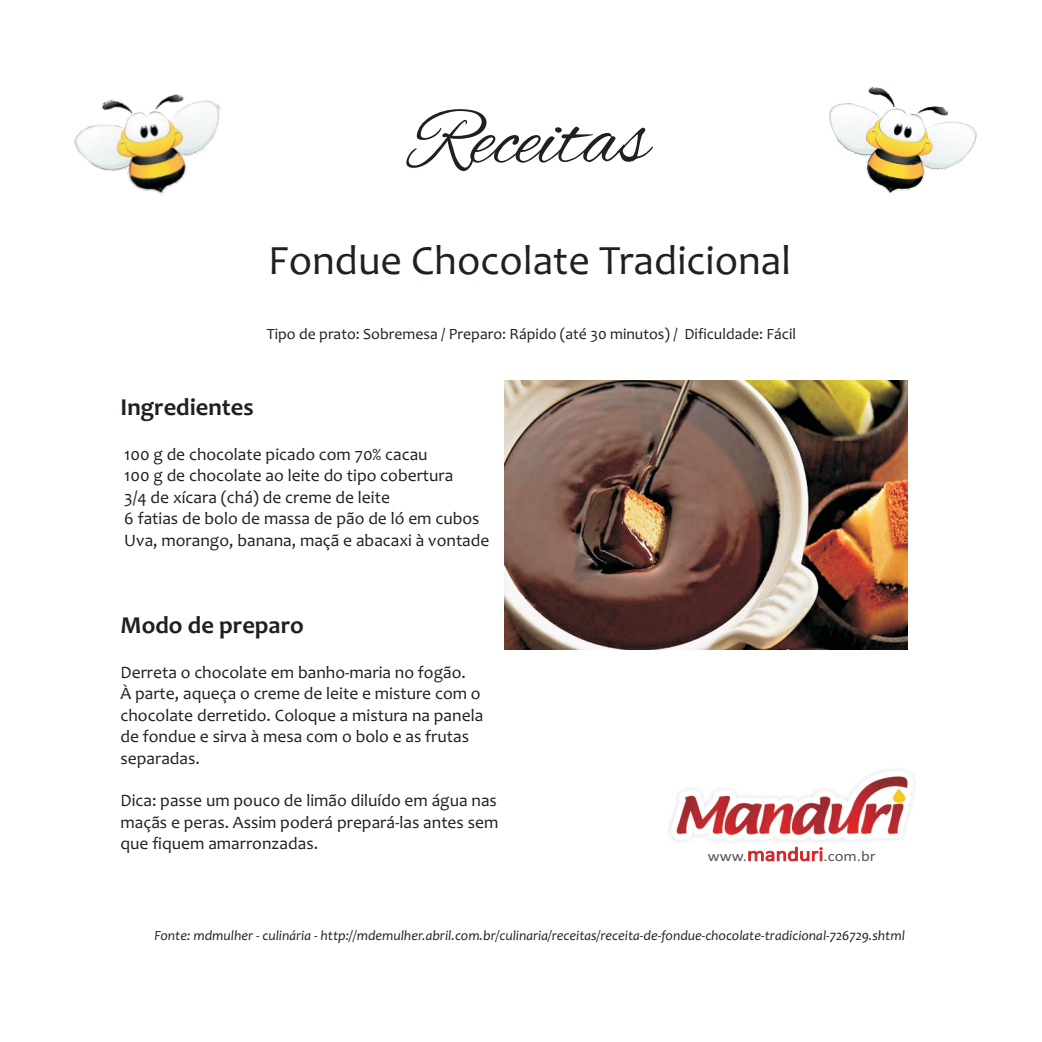
<style>
.page{position:relative;width:1042px;height:1042px;background:#fff}
.page>*{position:absolute;margin:0;border:0;box-sizing:border-box;transform-origin:0 0}
.t1{font:84px "Alex Brush";color:#231f20}
.t2{font:42px "Candara";color:#231f20}
.t3{font:700 24.5px "Candara";color:#231f20}
.t4{font:17.5px/21.3px "Candara";color:#231f20}
.t5{font:15.75px "Candara";color:#231f20}
.t6{font:15.05px "Calibri";color:#57585a;scale:1.12 1}
.t7{font:italic 14px "Candara";color:#231f20}
.s1{font-size:19.95px;color:#d2262d}
</style>
<div class="page">
<img style="left:73px;top:94px;width:148px;height:102px">
<img style="left:830px;top:87px;width:146px;height:106px">
<img style="left:669px;top:769px;width:246px;height:74px">
<img style="left:504px;top:380px;width:403px;height:270px">
<h1 class="t1" style="left:410px;top:99px;width:240px">Receitas</h1>
<h2 class="t2" style="left:268px;top:244px;width:524px">Fondue Chocolate Tradicional</h2>
<p class="t5" style="left:267px;top:327px;width:531px">Tipo de prato: Sobremesa / Preparo: Rápido (até 30 minutos) / Dificuldade: Fácil</p>
<h3 class="t3" style="left:120px;top:398px;width:135px">Ingredientes</h3>
<p class="t4" style="left:124px;top:445px;width:367px">100 g de chocolate picado com 70% cacau<br>100 g de chocolate ao leite do tipo cobertura<br>3/4 de xícara (chá) de creme de leite<br>6 fatias de bolo de massa de pão de ló em cubos Uva, morango, banana, maçã e abacaxi à vontade</p>
<h3 class="t3" style="left:120px;top:616px;width:185px">Modo de preparo</h3>
<p class="t4" style="left:120px;top:663px;width:364px">Derreta o chocolate em banho-maria no fogão.<br>À parte, aqueça o creme de leite e misture com o chocolate derretido. Coloque a mistura na panela de fondue e sirva à mesa com o bolo e as frutas separadas.</p>
<p class="t4" style="left:120px;top:791px;width:379px;text-align:justify">Dica: passe um pouco de limão diluído em água nas maçãs e peras. Assim poderá prepará-las antes sem que fiquem amarronzadas.</p>
<p class="t6" style="left:708px;top:849px;width:151px">www.<span class="s1">manduri</span>.com.br</p>
<p class="t7" style="left:154px;top:929px;width:752px">Fonte: mdmulher - culinária - http://mdemulher.abril.com.br/culinaria/receitas/receita-de-fondue-chocolate-tradicional-726729.shtml</p>
</div>
